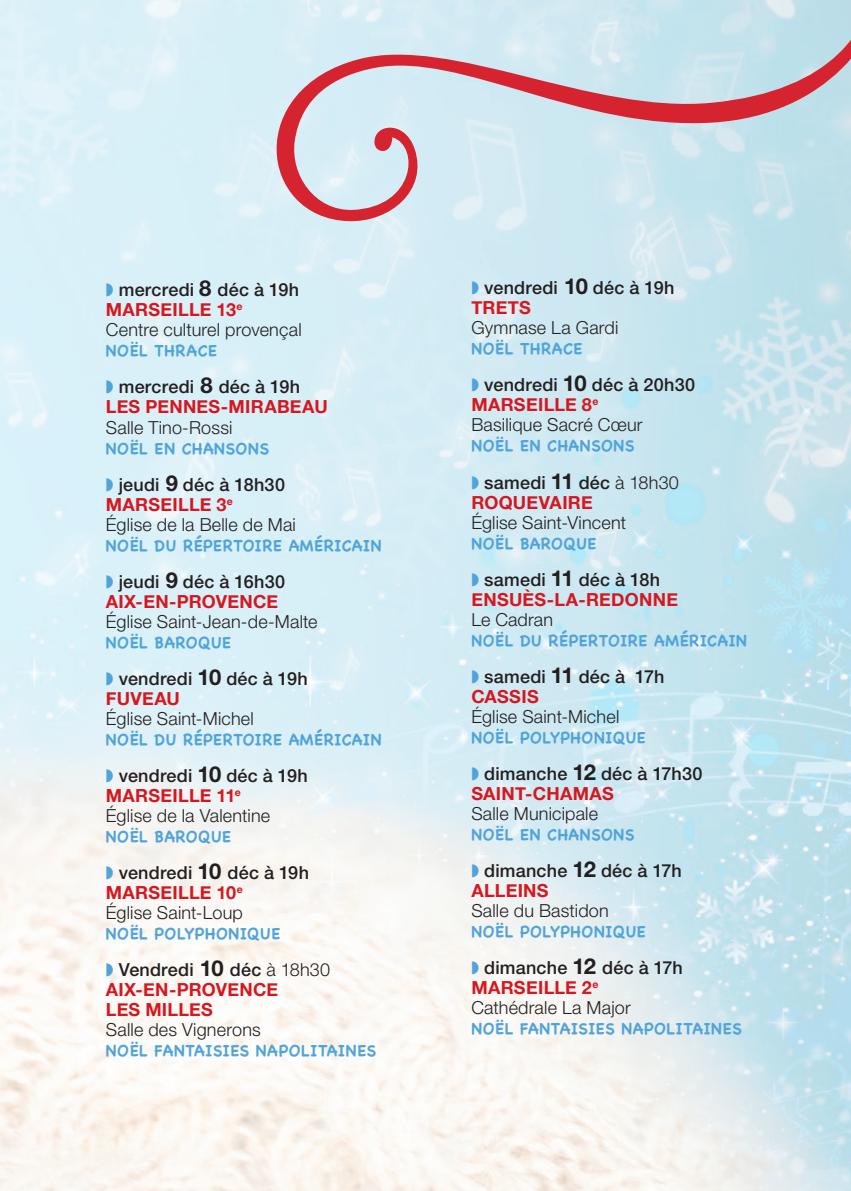
<style>
.page{position:relative;width:851px;height:1191px;background:#fff}
.page>*{position:absolute;margin:0;border:0;box-sizing:border-box;transform-origin:0 0}
.t1{font:500 18px "Helvetica Neue LT Std";letter-spacing:.01em;color:#231f20}
.t2{font:300 18px "Helvetica Neue LT Std";letter-spacing:.01em;color:#231f20}
.t3{font:700 18px/20px "Helvetica Neue";letter-spacing:.015em;color:#d7171f}
.t4{font:700 16px "Chalkboard";letter-spacing:.025em;color:#50a4da}
.s1{color:#50a4da}
.s2{font-weight:700;font-size:22px}
.s3{font-weight:300}
</style>
<div class="page">
<img style="left:0;top:0;width:850px;height:1191px">
<svg style="left:243px;top:0;width:607px;height:223px;background:#cfd4dd"></svg>
<p class="t1" style="left:106px;top:279px;width:195px"><span class="s1">◗</span> mercredi <span class="s2">8</span> déc à 19h</p>
<p class="t3" style="left:106px;top:300px;width:138px">MARSEILLE 13<sup>e</sup></p>
<p class="t2" style="left:106px;top:319px;width:197px">Centre culturel provençal</p>
<p class="t4" style="left:106px;top:341px;width:113px">NOËL THRACE</p>
<p class="t1" style="left:106px;top:376px;width:196px"><span class="s1">◗</span> mercredi <span class="s2">8</span> déc à 19h</p>
<p class="t3" style="left:106px;top:397px;width:223px">LES PENNES-MIRABEAU</p>
<p class="t2" style="left:106px;top:416px;width:128px">Salle Tino-Rossi</p>
<p class="t4" style="left:106px;top:438px;width:165px">NOËL EN CHANSONS</p>
<p class="t1" style="left:106px;top:473px;width:181px"><span class="s1">◗</span> jeudi <span class="s2">9</span> déc à 18h30</p>
<p class="t3" style="left:106px;top:494px;width:129px">MARSEILLE 3<sup>e</sup></p>
<p class="t2" style="left:106px;top:513px;width:191px">Église de la Belle de Mai</p>
<p class="t4" style="left:106px;top:535px;width:277px">NOËL DU RÉPERTOIRE AMÉRICAIN</p>
<p class="t1" style="left:106px;top:570px;width:181px"><span class="s1">◗</span> jeudi <span class="s2">9</span> déc à 16h30</p>
<p class="t3" style="left:106px;top:591px;width:174px">AIX-EN-PROVENCE</p>
<p class="t2" style="left:106px;top:610px;width:213px">Église Saint-Jean-de-Malte</p>
<p class="t4" style="left:106px;top:632px;width:127px">NOËL BAROQUE</p>
<p class="t1" style="left:106px;top:667px;width:203px"><span class="s1">◗</span> vendredi <span class="s2">10</span> déc à 19h</p>
<p class="t3" style="left:106px;top:688px;width:75px">FUVEAU</p>
<p class="t2" style="left:106px;top:707px;width:149px">Église Saint-Michel</p>
<p class="t4" style="left:106px;top:729px;width:277px">NOËL DU RÉPERTOIRE AMÉRICAIN</p>
<p class="t1" style="left:106px;top:764px;width:203px"><span class="s1">◗</span> vendredi <span class="s2">10</span> déc à 19h</p>
<p class="t3" style="left:106px;top:785px;width:136px">MARSEILLE 11<sup>e</sup></p>
<p class="t2" style="left:106px;top:804px;width:166px">Église de la Valentine</p>
<p class="t4" style="left:106px;top:826px;width:127px">NOËL BAROQUE</p>
<p class="t1" style="left:106px;top:861px;width:204px"><span class="s1">◗</span> vendredi <span class="s2">10</span> déc à 19h</p>
<p class="t3" style="left:106px;top:882px;width:138px">MARSEILLE 10<sup>e</sup></p>
<p class="t2" style="left:106px;top:901px;width:138px">Église Saint-Loup</p>
<p class="t4" style="left:106px;top:924px;width:176px">NOËL POLYPHONIQUE</p>
<p class="t1" style="left:106px;top:958px;width:226px"><span class="s1">◗</span> Vendredi <span class="s2">10</span> déc <span class="s3">à 18h30</span></p>
<p class="t3" style="left:106px;top:979px;width:174px">AIX-EN-PROVENCE<br>LES MILLES</p>
<p class="t2" style="left:106px;top:1018px;width:156px">Salle des Vignerons</p>
<p class="t4" style="left:106px;top:1041px;width:272px">NOËL FANTAISIES NAPOLITAINES</p>
<p class="t1" style="left:471px;top:277px;width:204px"><span class="s1">◗</span> vendredi <span class="s2">10</span> déc à 19h</p>
<p class="t3" style="left:471px;top:297px;width:61px">TRETS</p>
<p class="t2" style="left:471px;top:317px;width:148px">Gymnase La Gardi</p>
<p class="t4" style="left:471px;top:339px;width:113px">NOËL THRACE</p>
<p class="t1" style="left:471px;top:374px;width:225px"><span class="s1">◗</span> vendredi <span class="s2">10</span> déc à 20h30</p>
<p class="t3" style="left:471px;top:394px;width:129px">MARSEILLE 8<sup>e</sup></p>
<p class="t2" style="left:471px;top:414px;width:173px">Basilique Sacré Cœur</p>
<p class="t4" style="left:471px;top:436px;width:165px">NOËL EN CHANSONS</p>
<p class="t1" style="left:471px;top:471px;width:209px"><span class="s1">◗</span> samedi <span class="s2">11</span> déc <span class="s3">à 18h30</span></p>
<p class="t3" style="left:471px;top:491px;width:123px">ROQUEVAIRE</p>
<p class="t2" style="left:471px;top:511px;width:156px">Église Saint-Vincent</p>
<p class="t4" style="left:471px;top:533px;width:127px">NOËL BAROQUE</p>
<p class="t1" style="left:471px;top:568px;width:190px"><span class="s1">◗</span> samedi <span class="s2">11</span> déc à 18h</p>
<p class="t3" style="left:471px;top:589px;width:208px">ENSUÈS-LA-REDONNE</p>
<p class="t2" style="left:471px;top:608px;width:83px">Le Cadran</p>
<p class="t4" style="left:471px;top:630px;width:277px">NOËL DU RÉPERTOIRE AMÉRICAIN</p>
<p class="t1" style="left:471px;top:665px;width:194px"><span class="s1">◗</span> samedi <span class="s2">11</span> déc à 17h</p>
<p class="t3" style="left:471px;top:686px;width:69px">CASSIS</p>
<p class="t2" style="left:471px;top:705px;width:149px">Église Saint-Michel</p>
<p class="t4" style="left:471px;top:727px;width:176px">NOËL POLYPHONIQUE</p>
<p class="t1" style="left:471px;top:762px;width:232px"><span class="s1">◗</span> dimanche <span class="s2">12</span> déc à 17h30</p>
<p class="t3" style="left:471px;top:783px;width:144px">SAINT-CHAMAS</p>
<p class="t2" style="left:471px;top:802px;width:128px">Salle Municipale</p>
<p class="t4" style="left:471px;top:824px;width:165px">NOËL EN CHANSONS</p>
<p class="t1" style="left:471px;top:859px;width:212px"><span class="s1">◗</span> dimanche <span class="s2">12</span> déc à 17h</p>
<p class="t3" style="left:471px;top:880px;width:79px">ALLEINS</p>
<p class="t2" style="left:471px;top:899px;width:139px">Salle du Bastidon</p>
<p class="t4" style="left:471px;top:921px;width:176px">NOËL POLYPHONIQUE</p>
<p class="t1" style="left:471px;top:956px;width:213px"><span class="s1">◗</span> dimanche <span class="s2">12</span> déc à 17h</p>
<p class="t3" style="left:471px;top:977px;width:128px">MARSEILLE 2<sup>e</sup></p>
<p class="t2" style="left:471px;top:996px;width:161px">Cathédrale La Major</p>
<p class="t4" style="left:471px;top:1018px;width:272px">NOËL FANTAISIES NAPOLITAINES</p>
</div>
